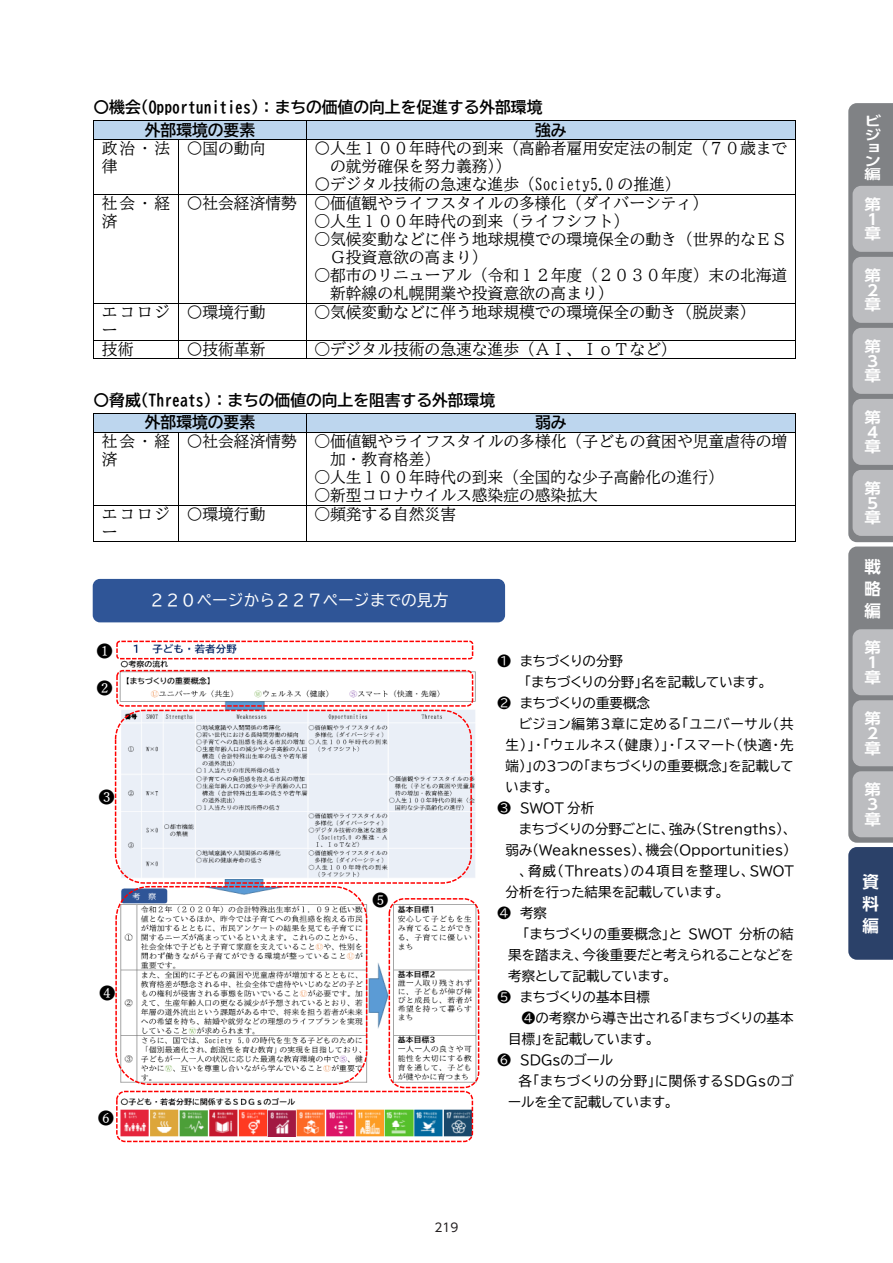
<style>
.page{position:relative;width:893px;height:1263px;background:#fff}
.page>*{position:absolute;margin:0;border:0;box-sizing:border-box;transform-origin:0 0}
.t1{font:700 16.5px/22px "UD Shin Go Pro De";color:#fff;text-align:justify}
.t2{font:15.75px/18px "BIZ UD Mincho Medium";color:#000}
.t3{font:15.75px "BIZ UD Gothic Bold";color:#000}
.t4{font:15.75px "BIZ UD Gothic";color:#fff}
.t5{font:15.75px "BIZ UDP Gothic Bold";color:#000}
.t6{font:15.75px "Yu Mincho";color:#000}
.t7{font:700 14.85px/14.9px "UD Shin Go Pro De";color:#fff;scale:1.11 1}
.t8{font:13.5px "BIZ UDP Gothic";color:#000}
.t9{font:13.5px "BIZ UDP Gothic";letter-spacing:.065em;color:#000}
.t10{font:13.5px "BIZ UDP Gothic";letter-spacing:.045em;color:#000}
.t11{font:13.5px "BIZ UDP Gothic";letter-spacing:.06em;color:#000}
.t12{font:700 13.2px/13.2px "UD Shin Go Pro De";color:#fff;scale:1.25 1}
.t13{font:12px "UD Shin Go Pro";color:#231f20}
</style>
<div class="page">
<div style="left:94px;top:121px;width:212px;height:18px;background:#bdd6ee"></div>
<div style="left:307px;top:121px;width:488px;height:18px;background:#bdd6ee"></div>
<hr style="left:94px;top:121px;width:702px;height:1px;background:#000">
<svg style="left:306px;top:122px;width:1px;height:17px"></svg>
<svg style="left:795px;top:122px;width:1px;height:17px"></svg>
<hr style="left:94px;top:139px;width:702px;height:1px;background:#000">
<hr style="left:94px;top:140px;width:1px;height:54px;background:#000">
<hr style="left:178px;top:140px;width:1px;height:54px;background:#000">
<hr style="left:306px;top:140px;width:1px;height:54px;background:#000">
<hr style="left:795px;top:140px;width:1px;height:54px;background:#000">
<hr style="left:94px;top:194px;width:702px;height:1px;background:#000">
<hr style="left:94px;top:195px;width:1px;height:108px;background:#000">
<hr style="left:178px;top:195px;width:1px;height:108px;background:#000">
<hr style="left:306px;top:195px;width:1px;height:108px;background:#000">
<hr style="left:795px;top:195px;width:1px;height:108px;background:#000">
<hr style="left:94px;top:303px;width:702px;height:1px;background:#000">
<hr style="left:94px;top:304px;width:1px;height:36px;background:#000">
<hr style="left:178px;top:304px;width:1px;height:36px;background:#000">
<hr style="left:306px;top:304px;width:1px;height:36px;background:#000">
<hr style="left:795px;top:304px;width:1px;height:36px;background:#000">
<hr style="left:94px;top:340px;width:702px;height:1px;background:#000">
<hr style="left:94px;top:358px;width:84px;height:1px;background:#000">
<svg style="left:178px;top:341px;width:1px;height:18px"></svg>
<hr style="left:179px;top:358px;width:127px;height:1px;background:#000">
<svg style="left:306px;top:341px;width:1px;height:18px"></svg>
<hr style="left:307px;top:358px;width:488px;height:1px;background:#000">
<svg style="left:795px;top:341px;width:1px;height:18px"></svg>
<div style="left:94px;top:414px;width:212px;height:18px;background:#bdd6ee"></div>
<div style="left:307px;top:414px;width:488px;height:18px;background:#bdd6ee"></div>
<hr style="left:94px;top:413px;width:702px;height:1px;background:#000">
<svg style="left:306px;top:414px;width:1px;height:18px"></svg>
<svg style="left:795px;top:414px;width:1px;height:18px"></svg>
<hr style="left:94px;top:432px;width:702px;height:1px;background:#000">
<hr style="left:94px;top:433px;width:1px;height:72px;background:#000">
<hr style="left:178px;top:433px;width:1px;height:72px;background:#000">
<hr style="left:306px;top:433px;width:1px;height:72px;background:#000">
<hr style="left:795px;top:433px;width:1px;height:72px;background:#000">
<hr style="left:94px;top:505px;width:702px;height:1px;background:#000">
<hr style="left:94px;top:505px;width:1px;height:37px;background:#000">
<hr style="left:94px;top:541px;width:84px;height:1px;background:#000">
<hr style="left:178px;top:505px;width:1px;height:37px;background:#000">
<hr style="left:179px;top:541px;width:127px;height:1px;background:#000">
<hr style="left:306px;top:505px;width:1px;height:37px;background:#000">
<hr style="left:307px;top:541px;width:488px;height:1px;background:#000">
<hr style="left:795px;top:505px;width:1px;height:37px;background:#000">
<div style="left:93px;top:579px;width:412px;height:43px;background:#2f5597;border-radius:7px"></div>
<svg style="left:114px;top:640px;width:366px;height:503px"></svg>
<svg style="left:848px;top:103px;width:45px;height:857px;background:#9da1a8"></svg>
<p class="t3" style="left:94px;top:99px;width:450px">〇機会(Opportunities)：まちの価値の向上を促進する外部環境</p>
<p class="t5" style="left:145px;top:122px;width:112px">外部環境の要素</p>
<p class="t5" style="left:535px;top:122px;width:33px">強み</p>
<p class="t2" style="left:102px;top:139px;width:70px">政治・法律</p>
<p class="t2" style="left:187px;top:139px;width:80px">〇国の動向</p>
<p class="t2" style="left:314px;top:139px;width:474px">〇人生１００年時代の到来（高齢者雇用安定法の制定（７０歳まで</p>
<p class="t2" style="left:330px;top:157px;width:183px">の就労確保を努力義務））</p>
<p class="t2" style="left:314px;top:175px;width:368px">〇デジタル技術の急速な進歩（Society5.0 の推進）</p>
<p class="t2" style="left:102px;top:194px;width:70px">社会・経済</p>
<p class="t2" style="left:187px;top:194px;width:523px">〇社会経済情勢 ○価値観やライフスタイルの多様化（ダイバーシティ）</p>
<p class="t2" style="left:314px;top:212px;width:317px">○人生１００年時代の到来（ライフシフト）</p>
<p class="t2" style="left:330px;top:230px;width:459px;text-indent:-16px">○気候変動などに伴う地球規模での環境保全の動き（世界的なＥＳ<br>Ｇ投資意欲の高まり）</p>
<p class="t2" style="left:330px;top:266px;width:459px;text-indent:-16px">○都市のリニューアル（令和１２年度（２０３０年度）末の北海道新幹線の札幌開業や投資意欲の高まり）</p>
<p class="t2" style="left:102px;top:303px;width:70px">エコロジー</p>
<p class="t2" style="left:187px;top:303px;width:80px">〇環境行動</p>
<p class="t2" style="left:314px;top:303px;width:443px">○気候変動などに伴う地球規模での環境保全の動き（脱炭素）</p>
<p class="t2" style="left:102px;top:340px;width:33px">技術</p>
<p class="t2" style="left:187px;top:340px;width:80px">〇技術革新</p>
<p class="t2" style="left:314px;top:340px;width:364px">○デジタル技術の急速な進歩（ＡＩ、ＩｏＴなど）</p>
<p class="t3" style="left:94px;top:392px;width:403px">〇脅威(Threats)：まちの価値の向上を阻害する外部環境</p>
<p class="t5" style="left:145px;top:414px;width:112px">外部環境の要素</p>
<p class="t5" style="left:535px;top:414px;width:33px">弱み</p>
<p class="t2" style="left:102px;top:432px;width:70px">社会・経済</p>
<p class="t2" style="left:330px;top:432px;width:459px;text-indent:-143px">〇社会経済情勢 ○価値観やライフスタイルの多様化（子どもの貧困や児童虐待の増加・教育格差）</p>
<p class="t2" style="left:314px;top:468px;width:411px">○人生１００年時代の到来（全国的な少子高齢化の進行）</p>
<p class="t2" style="left:314px;top:486px;width:285px">○新型コロナウイルス感染症の感染拡大</p>
<p class="t2" style="left:102px;top:505px;width:70px">エコロジー</p>
<p class="t2" style="left:187px;top:505px;width:80px">〇環境行動</p>
<p class="t2" style="left:314px;top:505px;width:143px">○頻発する自然災害</p>
<p class="t6" style="left:97px;top:637px;width:17px">❶</p>
<p class="t6" style="left:97px;top:674px;width:17px">❷</p>
<p class="t6" style="left:99px;top:782px;width:17px">❸</p>
<p class="t6" style="left:99px;top:979px;width:17px">❹</p>
<p class="t4" style="left:149px;top:592px;width:301px">２２０ページから２２７ページまでの見方</p>
<p class="t6" style="left:373px;top:885px;width:17px">❺</p>
<p class="t6" style="left:98px;top:1104px;width:17px">❻</p>
<p class="t13" style="left:435px;top:1218px;width:25px">219</p>
<p class="t8" style="left:498px;top:654px;width:127px">❶ まちづくりの分野</p>
<p class="t8" style="left:525px;top:675px;width:243px">「まちづくりの分野」名を記載しています。</p>
<p class="t8" style="left:498px;top:696px;width:154px">❷ まちづくりの重要概念</p>
<p class="t11" style="left:519px;top:717px;width:276px">ビジョン編第３章に定める「ユニバーサル（共</p>
<p class="t9" style="left:505px;top:738px;width:290px">生）」・「ウェルネス（健康）」・「スマート（快適・先</p>
<p class="t8" style="left:505px;top:759px;width:290px">端）」の３つの「まちづくりの重要概念」を記載して</p>
<p class="t8" style="left:505px;top:780px;width:49px">います。</p>
<p class="t8" style="left:498px;top:801px;width:98px">❸ SWOT 分析</p>
<p class="t8" style="left:519px;top:822px;width:273px">まちづくりの分野ごとに、強み（Strengths）、</p>
<p class="t8" style="left:505px;top:843px;width:286px">弱み（Weaknesses）、機会（Opportunities）</p>
<p class="t8" style="left:519px;top:864px;width:276px">、脅威（Threats）の４項目を整理し、SWOT</p>
<p class="t8" style="left:505px;top:885px;width:220px">分析を行った結果を記載しています。</p>
<p class="t8" style="left:498px;top:906px;width:51px">❹ 考察</p>
<p class="t8" style="left:523px;top:927px;width:272px">「まちづくりの重要概念」と SWOT 分析の結</p>
<p class="t8" style="left:508px;top:948px;width:287px">果を踏まえ、今後重要だと考えられることなどを</p>
<p class="t8" style="left:508px;top:969px;width:165px">考察として記載しています。</p>
<p class="t8" style="left:498px;top:990px;width:154px">❺ まちづくりの基本目標</p>
<p class="t8" style="left:522px;top:1011px;width:274px">❹の考察から導き出される「まちづくりの基本</p>
<p class="t8" style="left:508px;top:1032px;width:147px">目標」を記載しています。</p>
<p class="t8" style="left:498px;top:1053px;width:117px">❻ ＳＤＧｓのゴール</p>
<p class="t10" style="left:519px;top:1074px;width:277px">各「まちづくりの分野」に関係するＳＤＧｓのゴ</p>
<p class="t8" style="left:508px;top:1095px;width:166px">ールを全て記載しています。</p>
<p class="t12" style="left:864px;top:114px;width:15px">ビジョン編</p>
<p class="t7" style="left:864px;top:196px;width:16px">第<br>１章</p>
<p class="t7" style="left:864px;top:267px;width:16px">第<br>２章</p>
<p class="t7" style="left:864px;top:338px;width:16px">第<br>３章</p>
<p class="t7" style="left:864px;top:409px;width:16px">第<br>４章</p>
<p class="t7" style="left:864px;top:480px;width:16px">第<br>５章</p>
<p class="t1" style="left:864px;top:555px;width:18px">戦略編</p>
<p class="t7" style="left:864px;top:639px;width:16px">第<br>１章</p>
<p class="t7" style="left:864px;top:710px;width:16px">第<br>２章</p>
<p class="t7" style="left:864px;top:781px;width:16px">第<br>３章</p>
<p class="t1" style="left:862px;top:870px;width:18px">資料編</p>
</div>
